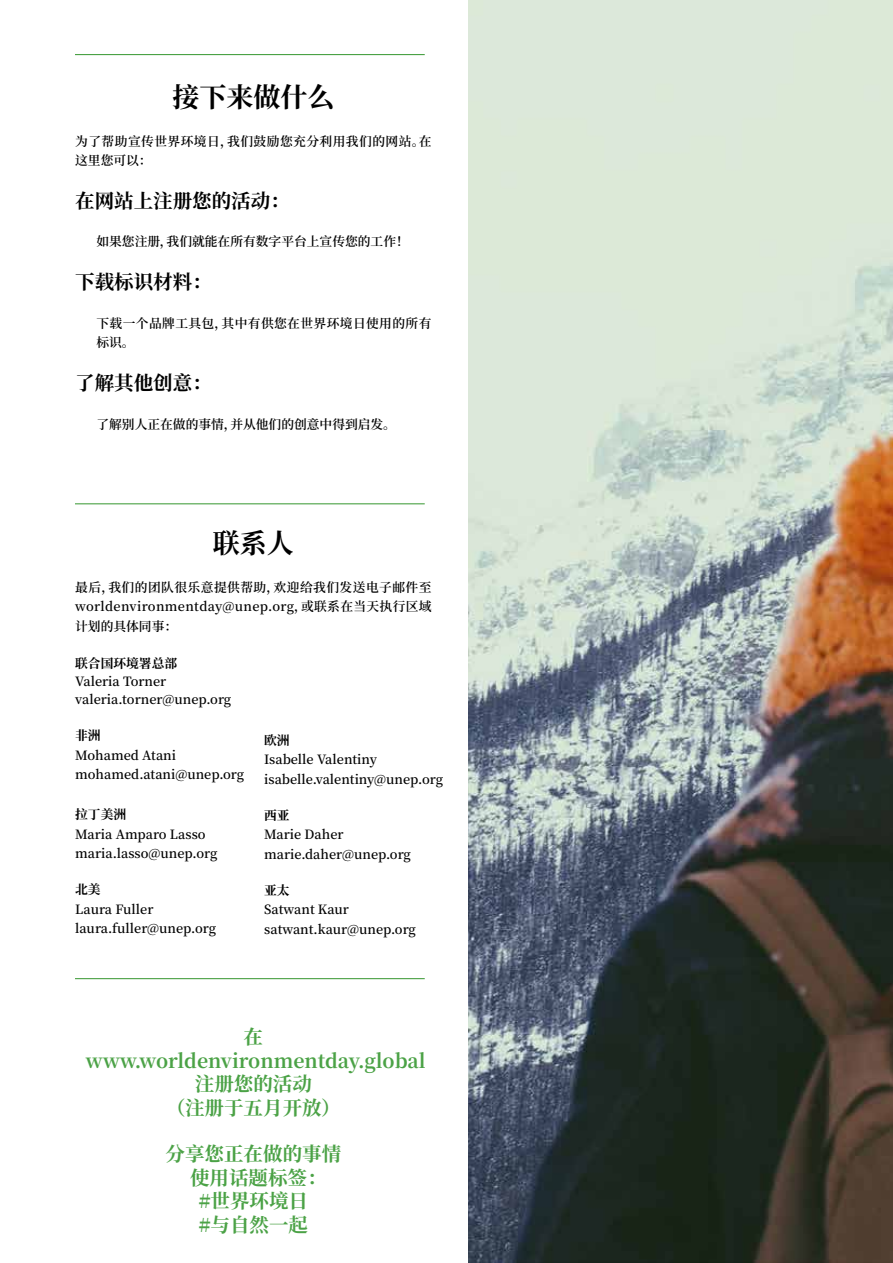
<style>
.page{position:relative;width:893px;height:1263px;background:#fff}
.page>*{position:absolute;margin:0;border:0;box-sizing:border-box;transform-origin:0 0}
.t1{font:700 27px "Source Han Serif CN";color:#000}
.t2{font:700 19.5px/23.4px "Source Han Serif CN";color:#4ba246;text-align:center}
.t3{font:700 19.5px "Source Han Serif CN";color:#000}
.t4{font:600 12.75px/19.5px "Source Han Serif CN";color:#000}
.t5{font:600 12.75px/19.5px "Source Han Serif CN";letter-spacing:.035em;color:#000}
.t6{font:600 12.75px/19.5px "Source Han Serif CN";letter-spacing:.03em;color:#000}
.t7{font:700 12.75px "Source Han Serif CN";color:#000}
</style>
<div class="page">
<img style="left:468px;top:0;width:425px;height:1263px">
<hr style="left:75px;top:503px;width:350px;height:1px;background:#4ba246">
<hr style="left:75px;top:978px;width:350px;height:1px;background:#4ba246">
<hr style="left:75px;top:54px;width:350px;height:1px;background:#4ba246">
<h1 class="t1" style="left:172px;top:82px;width:163px">接下来做什么</h1>
<p class="t5" style="left:75px;top:132px;width:358px">为了帮助宣传世界环境日，我们鼓励您充分利用我们的网站。在这里您可以：</p>
<h2 class="t3" style="left:75px;top:190px;width:216px">在网站上注册您的活动：</h2>
<p class="t4" style="left:96px;top:232px;width:314px">如果您注册，我们就能在所有数字平台上宣传您的工作！</p>
<h2 class="t3" style="left:75px;top:270px;width:138px">下载标识材料：</h2>
<p class="t6" style="left:96px;top:313px;width:337px">下载一个品牌工具包，其中有供您在世界环境日使用的所有标识。</p>
<h2 class="t3" style="left:75px;top:372px;width:138px">了解其他创意：</h2>
<p class="t4" style="left:96px;top:415px;width:301px">了解别人正在做的事情，并从他们的创意中得到启发。</p>
<h1 class="t1" style="left:213px;top:528px;width:82px">联系人</h1>
<p class="t4" style="left:75px;top:578px;width:358px;text-align:justify">最后，我们的团队很乐意提供帮助，欢迎给我们发送电子邮件至worldenvironmentday@unep.org，或联系在当天执行区域计划的具体同事：</p>
<p class="t7" style="left:75px;top:657px;width:104px">联合国环境署总部</p>
<p class="t4" style="left:75px;top:673px;width:158px;line-height:18px">Valeria Torner valeria.torner@unep.org</p>
<p class="t7" style="left:75px;top:729px;width:27px">非洲</p>
<p class="t4" style="left:75px;top:746px;width:171px">Mohamed Atani mohamed.atani@unep.org</p>
<p class="t7" style="left:75px;top:807px;width:53px">拉丁美洲</p>
<p class="t4" style="left:75px;top:824px;width:144px">Maria Amparo Lasso maria.lasso@unep.org</p>
<p class="t7" style="left:75px;top:882px;width:27px">北美</p>
<p class="t4" style="left:75px;top:899px;width:142px">Laura Fuller laura.fuller@unep.org</p>
<p class="t7" style="left:264px;top:733px;width:27px">欧洲</p>
<p class="t4" style="left:264px;top:750px;width:180px">Isabelle Valentiny isabelle.valentiny@unep.org</p>
<p class="t7" style="left:264px;top:808px;width:27px">西亚</p>
<p class="t4" style="left:264px;top:825px;width:148px">Marie Daher marie.daher@unep.org</p>
<p class="t7" style="left:264px;top:883px;width:27px">亚太</p>
<p class="t4" style="left:264px;top:900px;width:153px">Satwant Kaur satwant.kaur@unep.org</p>
<h2 class="t2" style="left:86px;top:1026px;width:341px">在www.worldenvironmentday.global注册您的活动<br>（注册于五月开放）</h2>
<h2 class="t2" style="left:166px;top:1143px;width:177px">分享您正在做的事情使用话题标签：<br>#世界环境日<br>#与自然一起</h2>
</div>
